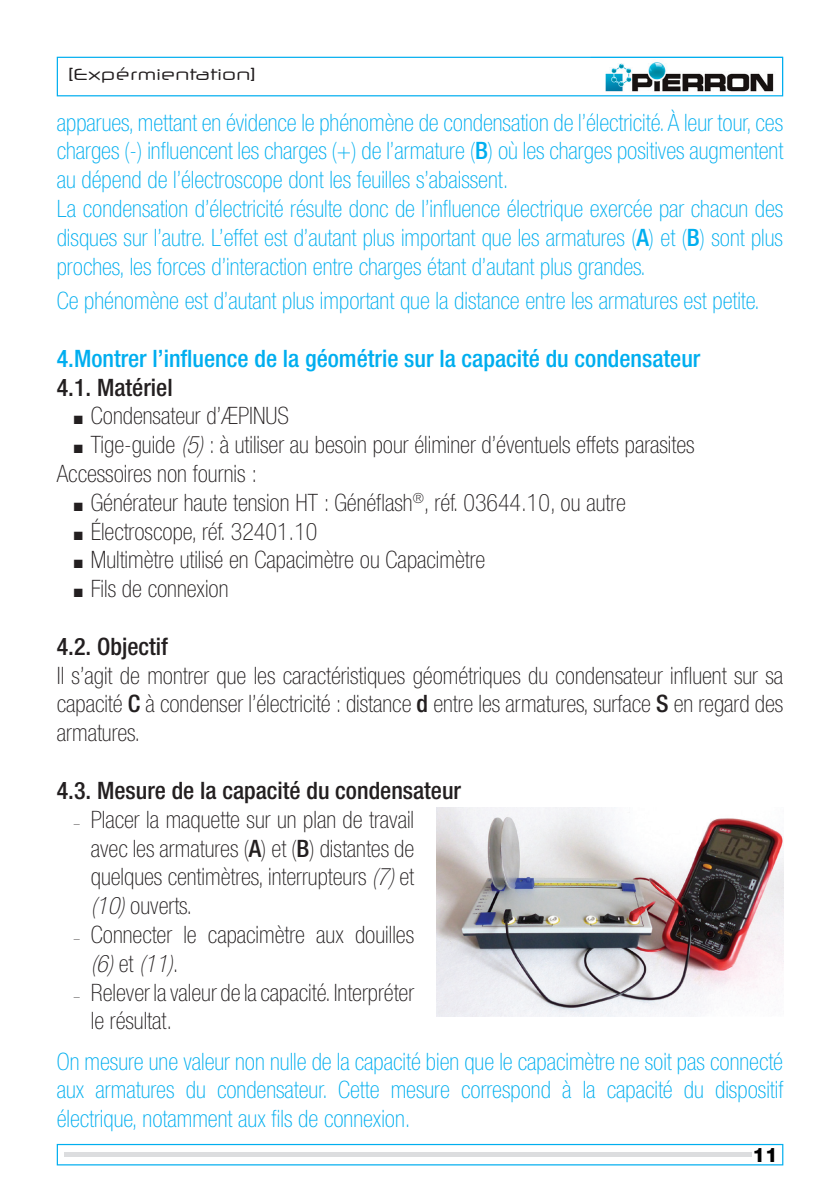
<style>
.page{position:relative;width:840px;height:1191px;background:#fff}
.page>*{position:absolute;margin:0;border:0;box-sizing:border-box;transform-origin:0 0}
.t1{font:100 condensed 24px/28.8px "Helvetica Neue LT Std";color:#00aeef}
.t2{font:100 condensed 24px/28.8px "Helvetica Neue LT Std";color:#231f20}
.t3{font:500 condensed 24px "Helvetica Neue LT Std";color:#00aeef}
.t4{font:500 condensed 24px "Helvetica Neue LT Std";color:#231f20}
.t5{font:800 20px "Helvetica Neue LT Std";color:#000}
.t6{font:16px "Neuropol X Free";color:#231f20}
.s1{font-weight:500}
.s2{font-style:italic}
.s3{font-size:12px}
</style>
<div class="page">
<svg style="left:57px;top:57px;width:725px;height:39px"></svg>
<svg style="left:57px;top:1143px;width:725px;height:22px"></svg>
<img style="left:590px;top:56px;width:194px;height:36px">
<img style="left:590px;top:57px;width:192px;height:35px">
<div style="left:63px;top:1152px;width:688px;height:5px;background:#dcdddf"></div>
<img style="left:436px;top:807px;width:346px;height:209px">
<p class="t6" style="left:68px;top:64px;width:189px">[Expérmientation]</p>
<p class="t1" style="left:57px;top:107px;width:727px">apparues, mettant en évidence le phénomène de condensation de l’électricité. À leur tour, ces charges (-) influencent les charges (+) de l’armature (<span class="s1">B</span>) où les charges positives augmentent au dépend de l’électroscope dont les feuilles s’abaissent.<br>La condensation d’électricité résulte donc de l’influence électrique exercée par chacun des disques sur l’autre. L’effet est d’autant plus important que les armatures (<span class="s1">A</span>) et (<span class="s1">B</span>) sont plus proches, les forces d’interaction entre charges étant d’autant plus grandes.</p>
<p class="t1" style="left:57px;top:286px;width:704px">Ce phénomène est d’autant plus important que la distance entre les armatures est petite.</p>
<p class="t3" style="left:57px;top:344px;width:644px">4.Montrer l’influence de la géométrie sur la capacité du condensateur</p>
<p class="t4" style="left:57px;top:373px;width:117px">4.1. Matériel</p>
<p class="t2" style="left:74px;top:401px;width:217px">■ Condensateur d’ÆPINUS</p>
<p class="t2" style="left:57px;top:430px;width:639px;text-indent:17px">■ Tige-guide <span class="s2">(5)</span> : à utiliser au besoin pour éliminer d’éventuels effets parasites<br>Accessoires non fournis :</p>
<p class="t2" style="left:74px;top:488px;width:553px">■ Générateur haute tension HT : Généflash<sup>®</sup>, réf. 03644.10, ou autre</p>
<p class="t2" style="left:74px;top:516px;width:245px">■ Électroscope, réf. 32401.10</p>
<p class="t2" style="left:74px;top:545px;width:413px">■ Multimètre utilisé en Capacimètre ou Capacimètre</p>
<p class="t2" style="left:74px;top:574px;width:156px">■ Fils de connexion</p>
<p class="t4" style="left:57px;top:632px;width:112px">4.2. Objectif</p>
<p class="t2" style="left:57px;top:660px;width:727px;text-align:justify">Il s’agit de montrer que les caractéristiques géométriques du condensateur influent sur sa capacité <span class="s1">C</span> à condenser l’électricité : distance <span class="s1">d</span> entre les armatures, surface <span class="s1">S</span> en regard des armatures.</p>
<p class="t4" style="left:57px;top:776px;width:405px">4.3. Mesure de la capacité du condensateur</p>
<p class="t2" style="left:91px;top:804px;width:325px;text-align:justify;text-indent:-17px"><span class="s3">–</span> Placer la maquette sur un plan de travail avec les armatures (<span class="s1">A</span>) et (<span class="s1">B</span>) distantes de quelques centimètres, interrupteurs <span class="s2">(7)</span> et <span class="s2">(10)</span> ouverts.</p>
<p class="t2" style="left:91px;top:920px;width:324px;text-indent:-17px"><span class="s3">–</span> Connecter le capacimètre aux douilles <span class="s2">(6)</span> et <span class="s2">(11)</span>.</p>
<p class="t2" style="left:91px;top:977px;width:324px;text-indent:-17px"><span class="s3">–</span> Relever la valeur de la capacité. Interpréter le résultat.</p>
<p class="t1" style="left:57px;top:1046px;width:727px;text-align:justify">On mesure une valeur non nulle de la capacité bien que le capacimètre ne soit pas connecté aux armatures du condensateur. Cette mesure correspond à la capacité du dispositif électrique, notamment aux fils de connexion.</p>
<p class="t5" style="left:752px;top:1142px;width:27px">11</p>
</div>
